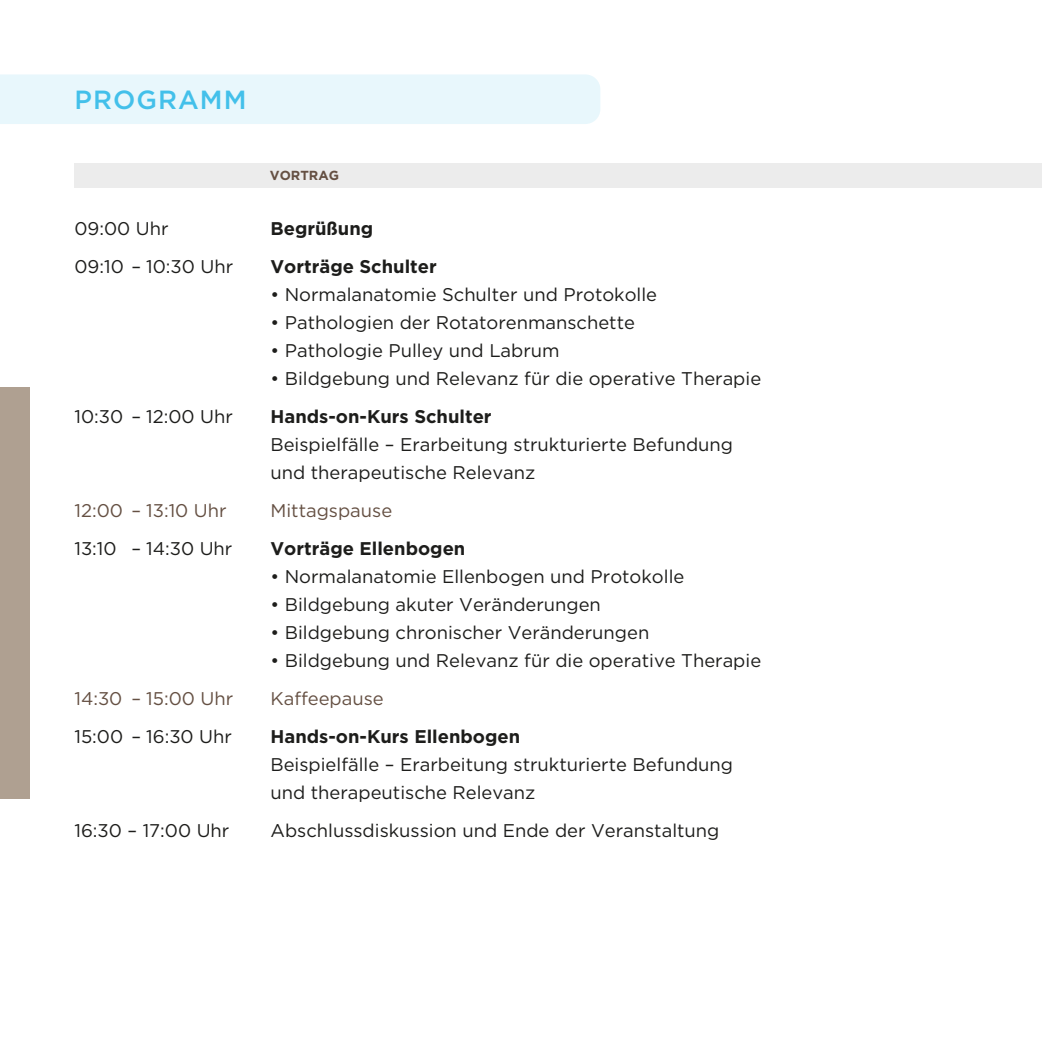
<style>
.page{position:relative;width:1042px;height:1042px;background:#fff}
.page>*{position:absolute;margin:0;border:0;box-sizing:border-box;transform-origin:0 0}
.t1{font:500 26.25px "Gotham";letter-spacing:.04em;color:#43c0ea}
.t2{font:18.38px/28px "Gotham";color:#1d1d1b}
.t3{font:700 18.38px "Gotham";color:#1d1d1b}
.t4{font:18.38px "Gotham";color:#655043}
.t5{font:700 13.12px "Gotham";color:#655043}
</style>
<div class="page">
<div style="left:74px;top:163px;width:968px;height:25px;background:#ececec"></div>
<div style="left:0;top:387px;width:30px;height:412px;background:#afa091"></div>
<div style="left:0;top:74px;width:600px;height:50px;background:#e8f7fc"></div>
<h1 class="t1" style="left:74px;top:83px;width:174px">PROGRAMM</h1>
<p class="t5" style="left:270px;top:167px;width:71px">VORTRAG</p>
<p class="t2" style="left:74px;top:214px;width:96px">09:00 Uhr</p>
<p class="t3" style="left:270px;top:216px;width:104px">Begrüßung</p>
<p class="t2" style="left:74px;top:252px;width:160px">09:10 – 10:30 Uhr</p>
<p class="t3" style="left:270px;top:254px;width:168px">Vorträge Schulter</p>
<p class="t2" style="left:270px;top:280px;width:388px">• Normalanatomie Schulter und Protokolle</p>
<p class="t2" style="left:270px;top:308px;width:366px">• Pathologien der Rotatorenmanschette</p>
<p class="t2" style="left:270px;top:336px;width:291px">• Pathologie Pulley und Labrum</p>
<p class="t2" style="left:270px;top:364px;width:492px">• Bildgebung und Relevanz für die operative Therapie</p>
<p class="t2" style="left:74px;top:402px;width:160px">10:30 – 12:00 Uhr</p>
<p class="t3" style="left:270px;top:404px;width:223px">Hands-on-Kurs Schulter</p>
<p class="t2" style="left:270px;top:430px;width:464px">Beispielfälle – Erarbeitung strukturierte Befundung und therapeutische Relevanz</p>
<p class="t4" style="left:74px;top:499px;width:154px">12:00 – 13:10 Uhr</p>
<p class="t4" style="left:270px;top:499px;width:123px">Mittagspause</p>
<p class="t2" style="left:74px;top:534px;width:159px">13:10 – 14:30 Uhr</p>
<p class="t3" style="left:270px;top:536px;width:196px">Vorträge Ellenbogen</p>
<p class="t2" style="left:270px;top:562px;width:415px">• Normalanatomie Ellenbogen und Protokolle</p>
<p class="t2" style="left:270px;top:590px;width:332px">• Bildgebung akuter Veränderungen</p>
<p class="t2" style="left:270px;top:618px;width:380px">• Bildgebung chronischer Veränderungen</p>
<p class="t2" style="left:270px;top:646px;width:492px">• Bildgebung und Relevanz für die operative Therapie</p>
<p class="t4" style="left:74px;top:686px;width:160px">14:30 – 15:00 Uhr</p>
<p class="t4" style="left:270px;top:686px;width:115px">Kaffeepause</p>
<p class="t2" style="left:74px;top:722px;width:159px">15:00 – 16:30 Uhr</p>
<p class="t3" style="left:270px;top:724px;width:251px">Hands-on-Kurs Ellenbogen</p>
<p class="t2" style="left:270px;top:750px;width:464px">Beispielfälle – Erarbeitung strukturierte Befundung und therapeutische Relevanz</p>
<p class="t2" style="left:74px;top:816px;width:156px">16:30 – 17:00 Uhr</p>
<p class="t2" style="left:270px;top:816px;width:450px">Abschlussdiskussion und Ende der Veranstaltung</p>
</div>
